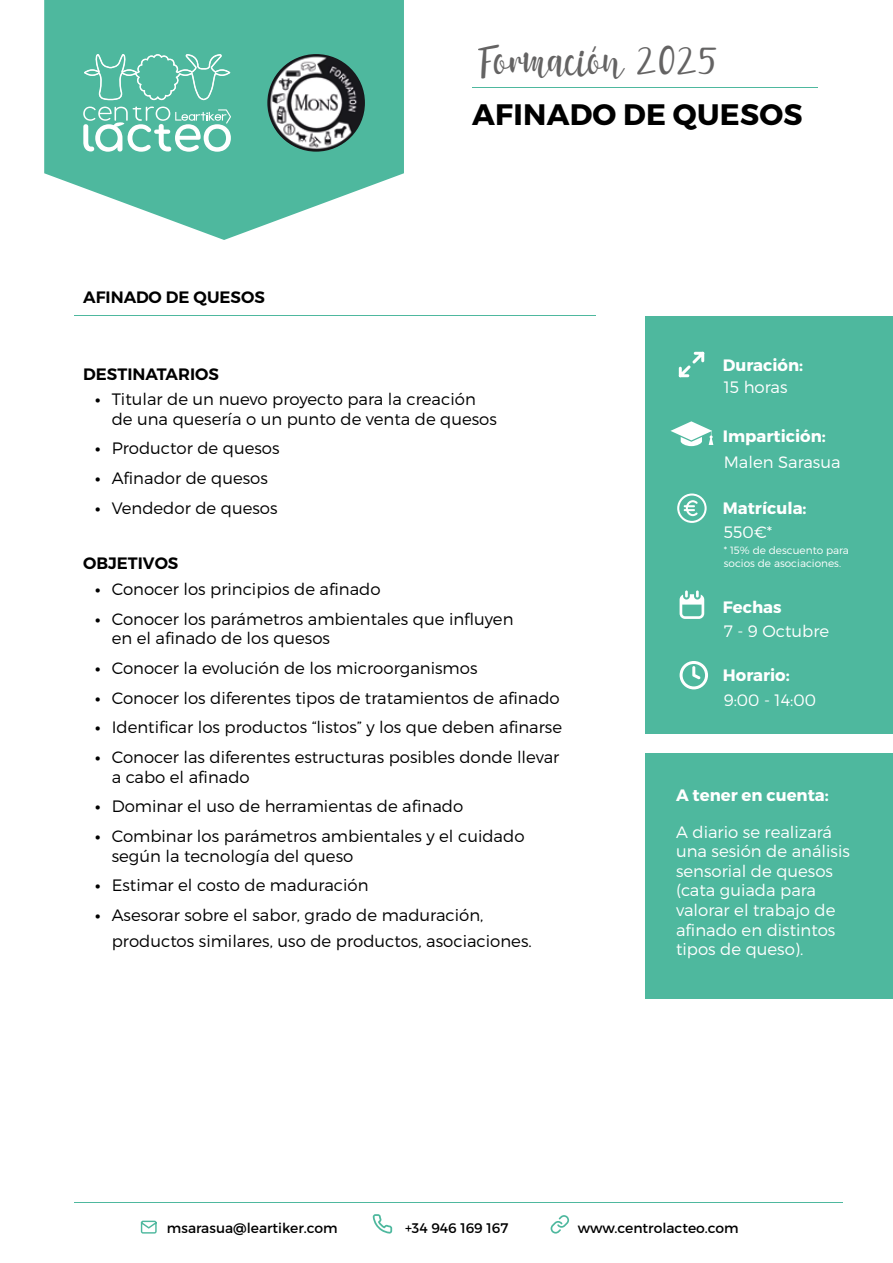
<style>
.page{position:relative;width:893px;height:1263px;background:#fff}
.page>*{position:absolute;margin:0;border:0;box-sizing:border-box;transform-origin:0 0}
.t1{font:45.75px "meryana";color:#646363}
.t2{font:700 29.55px "Montserrat";letter-spacing:.01em;color:#000}
.t3{font:300 16.5px/19.5px "Montserrat";color:#000}
.t4{font:300 16.5px/19.5px "Montserrat";color:#fff}
.t5{font:700 16.5px "Montserrat";color:#fff}
.t6{font:600 16.5px "Montserrat";color:#000}
.t7{font:13.95px "Montserrat";color:#000}
.t8{font:300 10.5px/13.5px "Montserrat";color:#fff}
.s1{font-size:43.35px}
.s2{font-weight:700}
</style>
<div class="page">
<svg style="left:44px;top:0;width:360px;height:240px;fill:#4eb89e"></svg>
<svg style="left:84px;top:54px;width:146px;height:46px;background:#65c1aa"></svg>
<svg style="left:83px;top:107px;width:148px;height:45px"></svg>
<img style="left:267px;top:54px;width:98px;height:98px;border-radius:49px">
<hr style="left:472px;top:87px;width:345px;height:1px;background:#4eb89e">
<hr style="left:74px;top:316px;width:521px;height:1px;background:#4eb89e">
<svg style="left:141px;top:1220px;width:16px;height:13px"></svg>
<svg style="left:373px;top:1214px;width:19px;height:19px"></svg>
<svg style="left:551px;top:1215px;width:18px;height:18px"></svg>
<hr style="left:74px;top:1202px;width:768px;height:1px;background:#4eb89e">
<div style="left:645px;top:316px;width:248px;height:417px;background:#4eb89e"></div>
<svg style="left:670px;top:421px;width:43px;height:25px"></svg>
<svg style="left:677px;top:493px;width:30px;height:30px"></svg>
<div style="left:645px;top:753px;width:248px;height:246px;background:#4eb89e"></div>
<svg style="left:680px;top:590px;width:24px;height:29px"></svg>
<svg style="left:680px;top:661px;width:28px;height:28px"></svg>
<svg style="left:679px;top:352px;width:25px;height:25px"></svg>
<h1 class="t1" style="left:478px;top:27px;width:242px">Formación <span class="s1">2025</span></h1>
<p class="t6" style="left:83px;top:287px;width:183px">AFINADO DE QUESOS</p>
<h2 class="t2" style="left:472px;top:96px;width:332px">AFINADO DE QUESOS</h2>
<p class="t6" style="left:83px;top:364px;width:137px">DESTINATARIOS</p>
<p class="t3" style="left:112px;top:389px;width:387px;text-indent:-16px"><span class="s2">•</span> Titular de un nuevo proyecto para la creación de una quesería o un punto de venta de quesos</p>
<p class="t3" style="left:95px;top:439px;width:186px"><span class="s2">•</span> Productor de quesos</p>
<p class="t3" style="left:95px;top:468px;width:174px"><span class="s2">•</span> Afinador de quesos</p>
<p class="t3" style="left:95px;top:498px;width:184px"><span class="s2">•</span> Vendedor de quesos</p>
<p class="t6" style="left:83px;top:553px;width:97px">OBJETIVOS</p>
<p class="t3" style="left:95px;top:579px;width:287px"><span class="s2">•</span> Conocer los principios de afinado</p>
<p class="t3" style="left:112px;top:609px;width:403px;text-indent:-16px"><span class="s2">•</span> Conocer los parámetros ambientales que influyen en el afinado de los quesos</p>
<p class="t3" style="left:95px;top:658px;width:384px"><span class="s2">•</span> Conocer la evolución de los microorganismos</p>
<p class="t3" style="left:95px;top:688px;width:466px"><span class="s2">•</span> Conocer los diferentes tipos de tratamientos de afinado</p>
<p class="t3" style="left:95px;top:717px;width:468px"><span class="s2">•</span> Identificar los productos “listos” y los que deben afinarse</p>
<p class="t3" style="left:112px;top:747px;width:449px;text-indent:-16px"><span class="s2">•</span> Conocer las diferentes estructuras posibles donde llevar a cabo el afinado</p>
<p class="t3" style="left:95px;top:796px;width:370px"><span class="s2">•</span> Dominar el uso de herramientas de afinado</p>
<p class="t3" style="left:112px;top:826px;width:414px;text-indent:-16px"><span class="s2">•</span> Combinar los parámetros ambientales y el cuidado según la tecnología del queso</p>
<p class="t3" style="left:95px;top:875px;width:275px"><span class="s2">•</span> Estimar el costo de maduración</p>
<p class="t3" style="left:112px;top:902px;width:422px;line-height:25.5px;text-indent:-16px"><span class="s2">•</span> Asesorar sobre el sabor, grado de maduración, productos similares, uso de productos, asociaciones.</p>
<p class="t5" style="left:723px;top:355px;width:82px">Duración:</p>
<p class="t4" style="left:724px;top:377px;width:65px">15 horas</p>
<p class="t5" style="left:723px;top:426px;width:104px">Impartición:</p>
<p class="t4" style="left:724px;top:452px;width:118px">Malen Sarasua</p>
<p class="t5" style="left:723px;top:498px;width:85px">Matrícula:</p>
<p class="t4" style="left:724px;top:522px;width:50px">550€*</p>
<p class="t8" style="left:724px;top:543px;width:127px">* 15% de descuento para socios de asociaciones.</p>
<p class="t5" style="left:723px;top:597px;width:60px">Fechas</p>
<p class="t4" style="left:724px;top:621px;width:107px">7 - 9 Octubre</p>
<p class="t5" style="left:723px;top:665px;width:68px">Horario:</p>
<p class="t4" style="left:724px;top:690px;width:94px">9:00 - 14:00</p>
<p class="t5" style="left:676px;top:785px;width:154px">A tener en cuenta:</p>
<p class="t4" style="left:676px;top:822px;width:175px">A diario se realizará una sesión de análisis sensorial de quesos (cata guiada para valorar el trabajo de afinado en distintos tipos de queso).</p>
<p class="t7" style="left:167px;top:1219px;width:172px">msarasua@leartiker.com</p>
<p class="t7" style="left:405px;top:1219px;width:105px">+34 946 169 167</p>
<p class="t7" style="left:578px;top:1219px;width:162px">www.centrolacteo.com</p>
</div>
